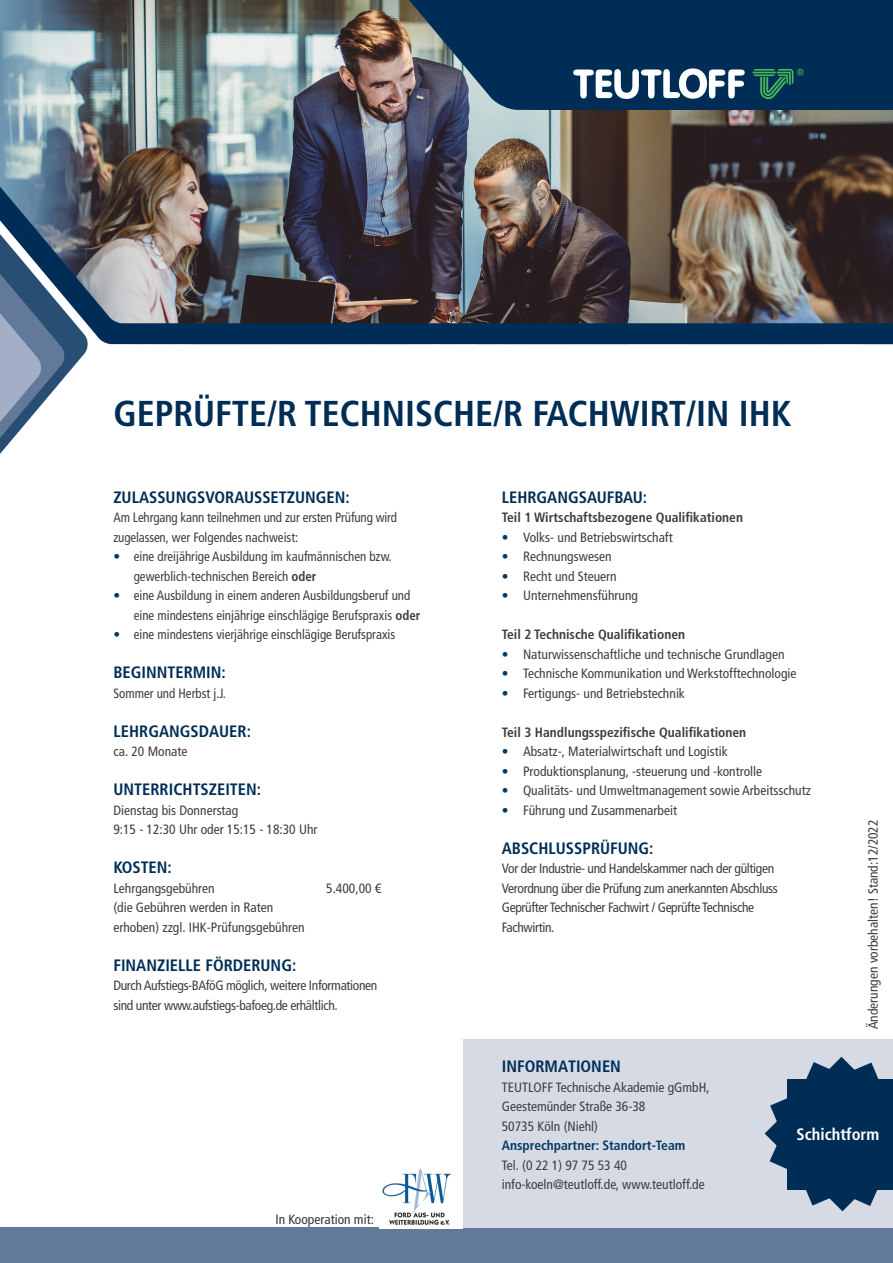
<style>
.page{position:relative;width:893px;height:1263px;background:#fff}
.page>*{position:absolute;margin:0;border:0;box-sizing:border-box;transform-origin:0 0}
.Absatzformat_2{font:700 condensed 36px "Frutiger LT Std";color:#002d56}
.subhead{font:700 condensed 16.5px "Frutiger LT Std";color:#002d56}
.t1{font:700 condensed 16.5px "Frutiger LT Std";color:#fff}
.Absatzformat_1{font:condensed 13.5px/19.5px "Frutiger LT";color:#3e3e3f}
.Absatzformat_1-2{font:condensed 13.5px/19.5px "Frutiger LT";color:#3e3e3f;scale:.96 1}
.Absatzformat_1-3{font:condensed 13.5px/19.5px "Frutiger LT";letter-spacing:-.025em;color:#3e3e3f}
.Absatzformat_1-4{font:700 condensed 13.5px "Frutiger LT Std";color:#3e3e3f}
.t2{font:700 condensed 13.5px "Frutiger LT Std";color:#053a61}
.t3{font:condensed 13.5px "Frutiger LT";color:#333638}
.s1{color:#053a61}
.s2{font-family:"Frutiger LT Std";font-weight:700}
</style>
<div class="page">
<img style="left:0;top:0;width:98px;height:106px">
<svg style="left:0;top:344px;width:88px;height:110px"></svg>
<div style="left:0;top:1227px;width:893px;height:36px;background:#62799a"></div>
<img style="left:0;top:106px;width:893px;height:238px">
<svg style="left:98px;top:0;width:20px;height:110px;background:#576367"></svg>
<img style="left:118px;top:0;width:362px;height:110px">
<div style="left:480px;top:0;width:413px;height:110px;background:#002d56"></div>
<svg style="left:573px;top:68px;width:172px;height:31px"></svg>
<svg style="left:753px;top:69px;width:51px;height:30px;background:#165856"></svg>
<div style="left:463px;top:1039px;width:430px;height:188px;background:#d6dae5"></div>
<img style="left:379px;top:1169px;width:84px;height:59px">
<svg style="left:765px;top:1057px;width:128px;height:154px"></svg>
<p class="Absatzformat_2" style="left:113px;top:392px;width:680px">GEPRÜFTE/R TECHNISCHE/R FACHWIRT/IN IHK</p>
<p class="subhead" style="left:113px;top:487px;width:238px">ZULASSUNGSVORAUSSETZUNGEN:</p>
<p class="Absatzformat_1-2" style="left:113px;top:508px;width:297px">Am Lehrgang kann teilnehmen und zur ersten Prüfung wird zugelassen, wer Folgendes nachweist:</p>
<p class="Absatzformat_1-2" style="left:134px;top:547px;width:270px;text-indent:-20px"><span class="s1">•</span> eine dreijährige Ausbildung im kaufmännischen bzw. gewerblich-technischen Bereich <span class="s2">oder</span></p>
<p class="Absatzformat_1-2" style="left:134px;top:586px;width:300px;text-indent:-20px"><span class="s1">•</span> eine Ausbildung in einem anderen Ausbildungsberuf und eine mindestens einjährige einschlägige Berufspraxis <span class="s2">oder</span></p>
<p class="Absatzformat_1-2" style="left:113px;top:625px;width:295px"><span class="s1">•</span> eine mindestens vierjährige einschlägige Berufspraxis</p>
<p class="subhead" style="left:113px;top:662px;width:114px">BEGINNTERMIN:</p>
<p class="Absatzformat_1-2" style="left:113px;top:683px;width:119px">Sommer und Herbst j.J.</p>
<p class="subhead" style="left:113px;top:721px;width:139px">LEHRGANGSDAUER:</p>
<p class="Absatzformat_1" style="left:113px;top:742px;width:75px">ca. 20 Monate</p>
<p class="subhead" style="left:113px;top:779px;width:149px">UNTERRICHTSZEITEN:</p>
<p class="Absatzformat_1" style="left:113px;top:800px;width:126px">Dienstag bis Donnerstag</p>
<p class="Absatzformat_1" style="left:113px;top:820px;width:206px">9:15 - 12:30 Uhr oder 15:15 - 18:30 Uhr</p>
<p class="subhead" style="left:113px;top:857px;width:60px">KOSTEN:</p>
<p class="Absatzformat_1" style="left:113px;top:878px;width:103px">Lehrgangsgebühren</p>
<p class="Absatzformat_1" style="left:326px;top:878px;width:57px">5.400,00 €</p>
<p class="Absatzformat_1" style="left:113px;top:898px;width:193px">(die Gebühren werden in Raten erhoben) zzgl. IHK-Prüfungsgebühren</p>
<p class="subhead" style="left:113px;top:955px;width:184px">FINANZIELLE FÖRDERUNG:</p>
<p class="Absatzformat_1-3" style="left:113px;top:976px;width:266px">Durch Aufstiegs-BAföG möglich, weitere Informationen sind unter www.aufstiegs-bafoeg.de erhältlich.</p>
<p class="t3" style="left:275px;top:1211px;width:100px">In Kooperation mit:</p>
<p class="subhead" style="left:502px;top:487px;width:147px">LEHRGANGSAUFBAU:</p>
<p class="Absatzformat_1-4" style="left:502px;top:509px;width:243px">Teil 1 Wirtschaftsbezogene Qualifikationen</p>
<p class="Absatzformat_1" style="left:502px;top:527px;width:172px"><span class="s1">•</span> Volks- und Betriebswirtschaft</p>
<p class="Absatzformat_1" style="left:502px;top:547px;width:111px"><span class="s1">•</span> Rechnungswesen</p>
<p class="Absatzformat_1" style="left:502px;top:566px;width:116px"><span class="s1">•</span> Recht und Steuern</p>
<p class="Absatzformat_1" style="left:502px;top:586px;width:138px"><span class="s1">•</span> Unternehmensführung</p>
<p class="Absatzformat_1-4" style="left:502px;top:626px;width:185px">Teil 2 Technische Qualifikationen</p>
<p class="Absatzformat_1" style="left:502px;top:644px;width:284px"><span class="s1">•</span> Naturwissenschaftliche und technische Grundlagen</p>
<p class="Absatzformat_1" style="left:502px;top:664px;width:296px"><span class="s1">•</span> Technische Kommunikation und Werkstofftechnologie</p>
<p class="Absatzformat_1" style="left:502px;top:683px;width:185px"><span class="s1">•</span> Fertigungs- und Betriebstechnik</p>
<p class="Absatzformat_1-4" style="left:502px;top:724px;width:246px">Teil 3 Handlungsspezifische Qualifikationen</p>
<p class="Absatzformat_1" style="left:502px;top:742px;width:227px"><span class="s1">•</span> Absatz-, Materialwirtschaft und Logistik</p>
<p class="Absatzformat_1" style="left:502px;top:761px;width:262px"><span class="s1">•</span> Produktionsplanung, -steuerung und -kontrolle</p>
<p class="Absatzformat_1" style="left:502px;top:781px;width:311px"><span class="s1">•</span> Qualitäts- und Umweltmanagement sowie Arbeitsschutz</p>
<p class="Absatzformat_1" style="left:502px;top:800px;width:177px"><span class="s1">•</span> Führung und Zusammenarbeit</p>
<p class="subhead" style="left:502px;top:838px;width:153px">ABSCHLUSSPRÜFUNG:</p>
<p class="Absatzformat_1-3" style="left:502px;top:859px;width:274px">Vor der Industrie- und Handelskammer nach der gültigen</p>
<p class="Absatzformat_1-3" style="left:502px;top:878px;width:278px">Verordnung über die Prüfung zum anerkannten Abschluss</p>
<p class="Absatzformat_1-3" style="left:502px;top:898px;width:254px">Geprüfter Technischer Fachwirt / Geprüfte Technische</p>
<p class="Absatzformat_1-3" style="left:502px;top:917px;width:54px">Fachwirtin.</p>
<p class="Absatzformat_1" style="left:863px;top:1029px;width:211px;rotate:-90deg">Änderungen vorbehalten! Stand:12/2022</p>
<p class="subhead" style="left:502px;top:1056px;width:121px">INFORMATIONEN</p>
<p class="Absatzformat_1" style="left:502px;top:1077px;width:209px">TEUTLOFF Technische Akademie gGmbH,</p>
<p class="Absatzformat_1" style="left:502px;top:1097px;width:145px">Geestemünder Straße 36-38</p>
<p class="Absatzformat_1" style="left:502px;top:1116px;width:98px">50735 Köln (Niehl)</p>
<p class="t2" style="left:502px;top:1137px;width:185px">Ansprechpartner: Standort-Team</p>
<p class="Absatzformat_1" style="left:502px;top:1155px;width:127px">Tel. (0 22 1) 97 75 53 40</p>
<p class="Absatzformat_1" style="left:502px;top:1175px;width:204px">info-koeln@teutloff.de, www.teutloff.de</p>
<p class="t1" style="left:797px;top:1124px;width:84px">Schichtform</p>
</div>
